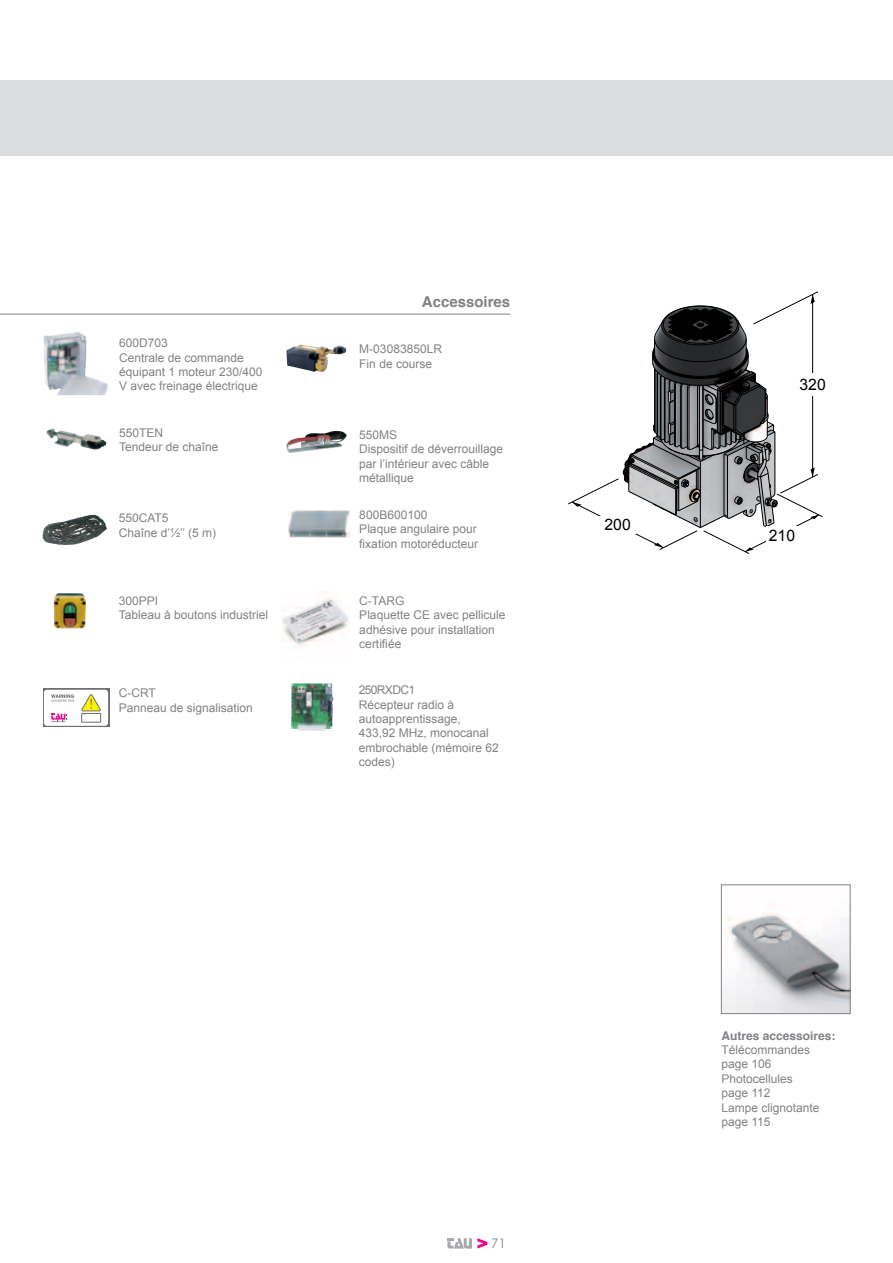
<style>
.page{position:relative;width:893px;height:1263px;background:#fff}
.page>*{position:absolute;margin:0;border:0;box-sizing:border-box;transform-origin:0 0}
.t1{font:15.75px "Arial";color:#000}
.t2{font:700 15px "Helvetica";color:#808285}
.t3{font:300 13.5px "Futura BT";color:#808285}
.t4{font:12px/14.4px "Arial";color:#808285}
.s1{font-family:"Helvetica";font-weight:700}
</style>
<div class="page">
<svg style="left:447px;top:1238px;width:40px;height:10px"></svg>
<div style="left:0;top:80px;width:893px;height:76px;background:#dcddde"></div>
<hr style="left:0;top:314px;width:510px;height:1px;background:#808285">
<img style="left:47px;top:428px;width:59px;height:22px">
<img style="left:286px;top:345px;width:60px;height:27px">
<img style="left:43px;top:515px;width:50px;height:29px">
<img style="left:286px;top:431px;width:61px;height:22px">
<img style="left:288px;top:510px;width:61px;height:27px">
<svg style="left:568px;top:291px;width:255px;height:263px"></svg>
<img style="left:282px;top:591px;width:68px;height:57px">
<img style="left:54px;top:593px;width:32px;height:35px">
<svg style="left:43px;top:688px;width:66px;height:39px"></svg>
<div style="left:44px;top:690px;width:64px;height:36px;background:#fff;border-radius:3px"></div>
<svg style="left:51px;top:694px;width:23px;height:8px"></svg>
<div style="left:82px;top:713px;width:19px;height:9px;border:1px solid #6d6f71"></div>
<svg style="left:81px;top:694px;width:21px;height:21px"></svg>
<svg style="left:51px;top:714px;width:17px;height:8px"></svg>
<img style="left:723px;top:913px;width:125px;height:99px">
<div style="left:721px;top:884px;width:129px;height:130px;border:1px solid #808285"></div>
<img style="left:291px;top:683px;width:43px;height:48px">
<img style="left:44px;top:332px;width:34px;height:5px">
<p class="t2" style="left:422px;top:290px;width:90px">Accessoires</p>
<p class="t4" style="left:119px;top:336px;width:145px">600D703<br>Centrale de commande équipant 1 moteur 230/400<br>V avec freinage électrique</p>
<p class="t4" style="left:359px;top:342px;width:84px">M-03083850LR<br>Fin de course</p>
<p class="t1" style="left:799px;top:374px;width:28px">320</p>
<p class="t4" style="left:119px;top:425px;width:101px">550TEN<br>Tendeur de chaîne</p>
<p class="t4" style="left:359px;top:428px;width:146px">550MS<br>Dispositif de déverrouillage par l’intérieur avec câble métallique</p>
<p class="t4" style="left:119px;top:511px;width:99px">550CAT5<br>Chaîne d’½’’ (5 m)</p>
<p class="t4" style="left:359px;top:508px;width:120px">800B600100<br>Plaque angulaire pour fixation motoréducteur</p>
<p class="t1" style="left:605px;top:514px;width:28px">200</p>
<p class="t1" style="left:769px;top:525px;width:28px">210</p>
<p class="t4" style="left:119px;top:593px;width:151px">300PPI<br>Tableau à boutons industriel</p>
<p class="t4" style="left:359px;top:593px;width:148px">C-TARG<br>Plaquette CE avec pellicule adhésive pour installation certifiée</p>
<p class="t4" style="left:119px;top:686px;width:136px">C-CRT<br>Panneau de signalisation</p>
<p class="t4" style="left:359px;top:683px;width:142px">250RXDC1<br>Récepteur radio à autoapprentissage,<br>433,92 MHz, monocanal embrochable (mémoire 62 codes)</p>
<p class="t3" style="left:491px;top:1235px;width:17px">71</p>
<p class="t4" style="left:721px;top:1028px;width:116px"><span class="s1">Autres accessoires:<br></span>Télécommandes page 106<br>Photocellules<br>page 112<br>Lampe clignotante page 115</p>
</div>
